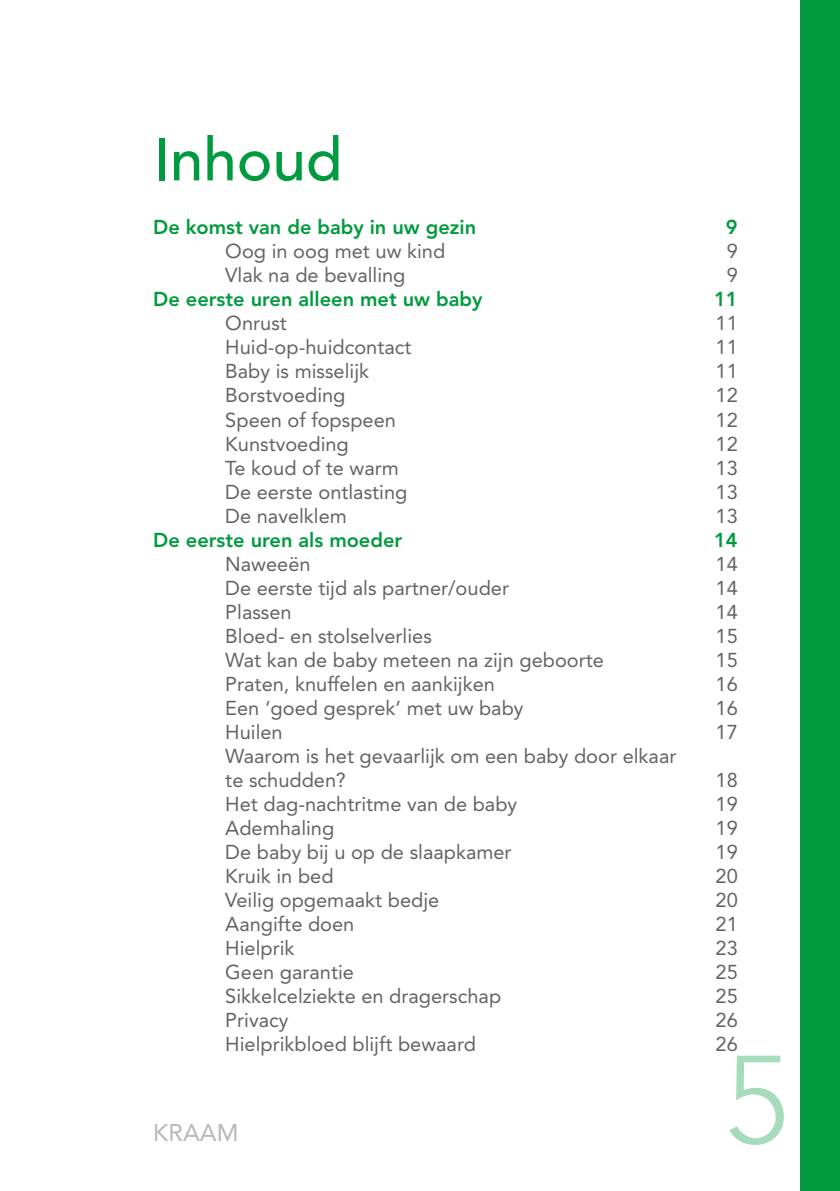
<style>
.page{position:relative;width:840px;height:1191px;background:#fff}
.page>*{position:absolute;margin:0;border:0;box-sizing:border-box;transform-origin:0 0}
.t1{font:300 124px "Avenir";color:#a6dcbb}
.t2{font:500 60px "Avenir";color:#009b3e}
.t3{font:24px "Avenir";color:#b8b7b7}
.t4{font:20px/24px "Avenir";color:#646363}
.t5{font:800 20px "Avenir";color:#009b3e}
</style>
<div class="page">
<div style="left:799px;top:0;width:40px;height:1191px;background:#009b3e"></div>
<h2 class="t2" style="left:153px;top:125px;width:191px">Inhoud</h2>
<p class="t5" style="left:153px;top:216px;width:324px">De komst van de baby in uw gezin</p>
<p class="t5" style="left:725px;top:216px;width:13px">9</p>
<p class="t4" style="left:225px;top:239px;width:221px">Oog in oog met uw kind</p>
<p class="t4" style="left:726px;top:239px;width:13px">9</p>
<p class="t4" style="left:225px;top:263px;width:182px">Vlak na de bevalling</p>
<p class="t4" style="left:726px;top:263px;width:13px">9</p>
<p class="t5" style="left:153px;top:288px;width:330px">De eerste uren alleen met uw baby</p>
<p class="t5" style="left:713px;top:288px;width:25px">11</p>
<p class="t4" style="left:225px;top:311px;width:63px">Onrust</p>
<p class="t4" style="left:715px;top:311px;width:24px">11</p>
<p class="t4" style="left:225px;top:335px;width:187px">Huid-op-huidcontact</p>
<p class="t4" style="left:715px;top:335px;width:24px">11</p>
<p class="t4" style="left:225px;top:359px;width:145px">Baby is misselijk</p>
<p class="t4" style="left:715px;top:359px;width:24px">11</p>
<p class="t4" style="left:225px;top:383px;width:122px">Borstvoeding</p>
<p class="t4" style="left:715px;top:383px;width:24px">12</p>
<p class="t4" style="left:225px;top:407px;width:172px">Speen of fopspeen</p>
<p class="t4" style="left:715px;top:407px;width:24px">12</p>
<p class="t4" style="left:225px;top:431px;width:125px">Kunstvoeding</p>
<p class="t4" style="left:715px;top:431px;width:24px">12</p>
<p class="t4" style="left:225px;top:455px;width:175px">Te koud of te warm</p>
<p class="t4" style="left:715px;top:455px;width:24px">13</p>
<p class="t4" style="left:225px;top:479px;width:183px">De eerste ontlasting</p>
<p class="t4" style="left:715px;top:479px;width:24px">13</p>
<p class="t4" style="left:225px;top:503px;width:123px">De navelklem</p>
<p class="t4" style="left:715px;top:503px;width:24px">13</p>
<p class="t5" style="left:153px;top:528px;width:250px">De eerste uren als moeder</p>
<p class="t5" style="left:713px;top:528px;width:25px">14</p>
<p class="t4" style="left:225px;top:551px;width:87px">Naweeën</p>
<p class="t4" style="left:715px;top:551px;width:24px">14</p>
<p class="t4" style="left:225px;top:575px;width:285px">De eerste tijd als partner/ouder</p>
<p class="t4" style="left:715px;top:575px;width:24px">14</p>
<p class="t4" style="left:225px;top:599px;width:68px">Plassen</p>
<p class="t4" style="left:715px;top:599px;width:24px">14</p>
<p class="t4" style="left:225px;top:623px;width:208px">Bloed- en stolselverlies</p>
<p class="t4" style="left:715px;top:623px;width:24px">15</p>
<p class="t4" style="left:225px;top:647px;width:380px">Wat kan de baby meteen na zijn geboorte</p>
<p class="t4" style="left:715px;top:647px;width:24px">15</p>
<p class="t4" style="left:225px;top:671px;width:271px">Praten, knuffelen en aankijken</p>
<p class="t4" style="left:715px;top:671px;width:24px">16</p>
<p class="t4" style="left:225px;top:695px;width:299px">Een ‘goed gesprek’ met uw baby</p>
<p class="t4" style="left:715px;top:695px;width:24px">16</p>
<p class="t4" style="left:225px;top:719px;width:59px">Huilen</p>
<p class="t4" style="left:715px;top:719px;width:24px">17</p>
<p class="t4" style="left:225px;top:743px;width:452px">Waarom is het gevaarlijk om een baby door elkaar te schudden?</p>
<p class="t4" style="left:715px;top:767px;width:24px">18</p>
<p class="t4" style="left:225px;top:791px;width:293px">Het dag-nachtritme van de baby</p>
<p class="t4" style="left:715px;top:791px;width:24px">19</p>
<p class="t4" style="left:225px;top:815px;width:110px">Ademhaling</p>
<p class="t4" style="left:715px;top:815px;width:24px">19</p>
<p class="t4" style="left:225px;top:839px;width:288px">De baby bij u op de slaapkamer</p>
<p class="t4" style="left:715px;top:839px;width:24px">19</p>
<p class="t4" style="left:225px;top:863px;width:110px">Kruik in bed</p>
<p class="t4" style="left:715px;top:863px;width:24px">20</p>
<p class="t4" style="left:225px;top:887px;width:215px">Veilig opgemaakt bedje</p>
<p class="t4" style="left:715px;top:887px;width:24px">20</p>
<p class="t4" style="left:225px;top:911px;width:130px">Aangifte doen</p>
<p class="t4" style="left:715px;top:911px;width:24px">21</p>
<p class="t4" style="left:225px;top:935px;width:71px">Hielprik</p>
<p class="t4" style="left:715px;top:935px;width:24px">23</p>
<p class="t4" style="left:225px;top:959px;width:130px">Geen garantie</p>
<p class="t4" style="left:715px;top:959px;width:24px">25</p>
<p class="t4" style="left:225px;top:983px;width:277px">Sikkelcelziekte en dragerschap</p>
<p class="t4" style="left:715px;top:983px;width:24px">25</p>
<p class="t4" style="left:225px;top:1007px;width:65px">Privacy</p>
<p class="t4" style="left:715px;top:1007px;width:24px">26</p>
<p class="t4" style="left:225px;top:1031px;width:252px">Hielprikbloed blijft bewaard</p>
<p class="t4" style="left:715px;top:1031px;width:24px">26</p>
<h1 class="t1" style="left:724px;top:1027px;width:66px">5</h1>
<p class="t3" style="left:153px;top:1118px;width:87px">KRAAM</p>
</div>
